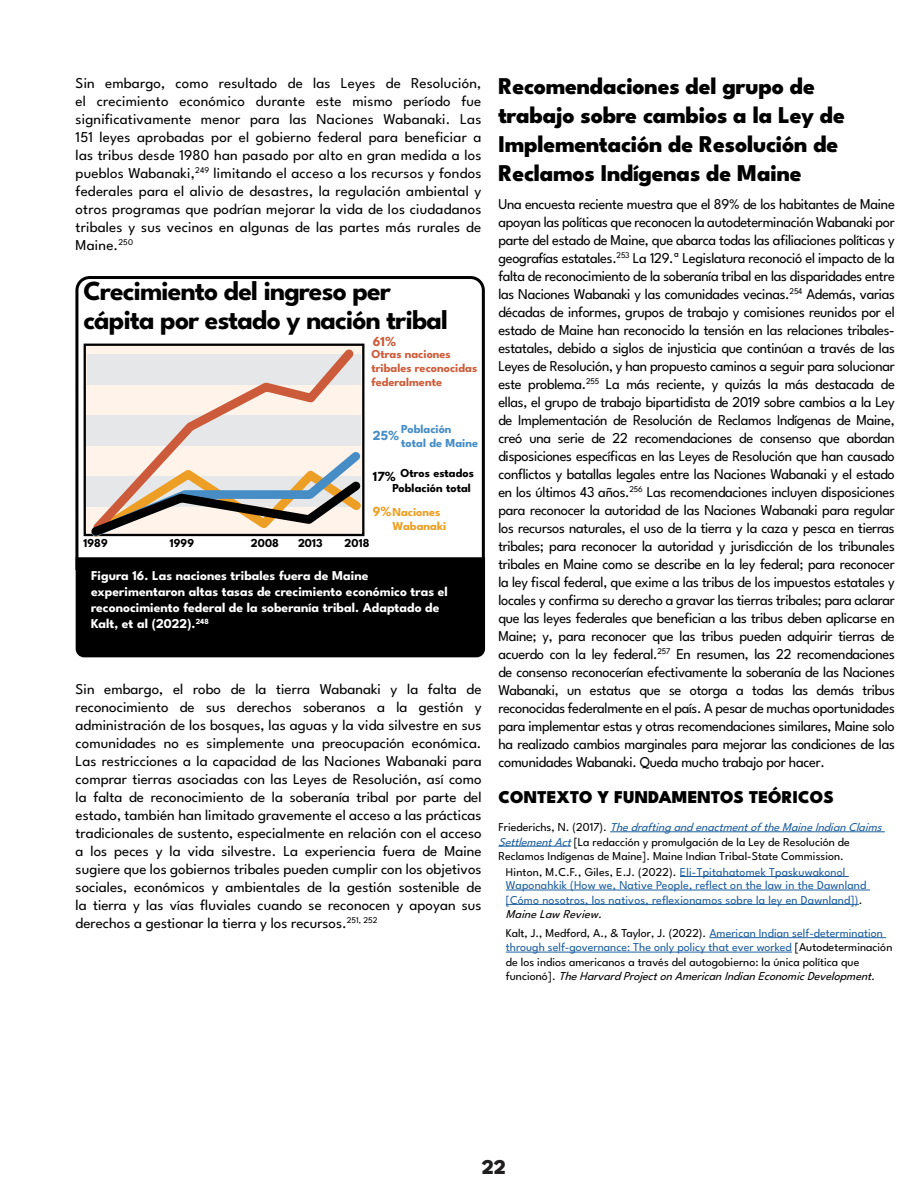
<style>
.page{position:relative;width:918px;height:1188px;background:#fff}
.page>*{position:absolute;margin:0;border:0;box-sizing:border-box;transform-origin:0 0}
.Paragraph_Style122{font:700 27.45px/28.7px "League Spartan";letter-spacing:-.03em;color:#000}
.Heading-17pt{font:800 24px/28.8px "League Spartan";letter-spacing:-.01em;color:#000}
.t1{font:800 21px "League Spartan";color:#201e1e}
.LSpartan-Regular-12pt{font:900 18px "League Spartan";color:#000}
.LSpartan-Regular-12pt-2{font:15px/18px "League Spartan";color:#000;text-align:justify;scale:.96 1}
.LSpartan-Regular-12pt-3{font:15px/18px "League Spartan";color:#000;text-align:justify}
.t2{font:700 13.95px "League Spartan";color:#cb5b3a}
.t3{font:700 13.95px "League Spartan";color:#468cc5}
.t4{font:700 13.95px "League Spartan";color:#000}
.t5{font:700 13.95px "League Spartan";color:#ec9e23}
.Paragraph_Style125{font:700 13.5px/16.2px "League Spartan";color:#fff}
.Paragraph_Style123{font:700 12.15px/13.8px "League Spartan";color:#cd5d3b}
.Paragraph_Style29{font:700 12.15px/24px "League Spartan";color:#000}
.Paragraph_Style3{font:700 12.15px/13.8px "League Spartan";color:#458dc6}
.Paragraph_Style3-2{font:700 12.15px "League Spartan";color:#000}
.Paragraph_Style29-2{font:700 12.15px "League Spartan";color:#ed9f23}
.Paragraph_Style45{font:12px/14.4px "League Spartan";color:#000}
.Paragraph_Style45-2{font:12px/14.1px "League Spartan";letter-spacing:.01em;color:#1f5f9f}
.s1{color:#ed9f23}
.s2{font-style:italic;color:#1f5f9f}
.s3{color:#000}
.s4{font-style:italic;color:#000}
.s5{color:#1f5f9f}
.s6{font-style:italic}
</style>
<div class="page">
<svg style="left:76px;top:276px;width:409px;height:281px"></svg>
<div style="left:76px;top:557px;width:409px;height:100px;background:#000"></div>
<hr style="left:610px;top:832px;width:275px;height:1px;background:#1f5f9f">
<hr style="left:498px;top:846px;width:73px;height:1px;background:#1f5f9f">
<hr style="left:680px;top:876px;width:169px;height:1px;background:#1f5f9f">
<hr style="left:506px;top:890px;width:364px;height:1px;background:#1f5f9f">
<hr style="left:506px;top:904px;width:353px;height:1px;background:#1f5f9f">
<hr style="left:709px;top:937px;width:177px;height:1px;background:#1f5f9f">
<hr style="left:506px;top:952px;width:286px;height:1px;background:#1f5f9f">
<p class="LSpartan-Regular-12pt-3" style="left:76px;top:73px;width:407px">Sin embargo, como resultado de las Leyes de Resolución, el crecimiento económico durante este mismo período fue significativamente menor para las Naciones Wabanaki. Las 151 leyes aprobadas por el gobierno federal para beneficiar a las tribus desde 1980 han pasado por alto en gran medida a los pueblos Wabanaki,<sup>249</sup> limitando el acceso a los recursos y fondos federales para el alivio de desastres, la regulación ambiental y otros programas que podrían mejorar la vida de los ciudadanos tribales y sus vecinos en algunas de las partes más rurales de Maine.<sup>250</sup></p>
<p class="Paragraph_Style122" style="left:83px;top:275px;width:366px">Crecimiento del ingreso per cápita por estado y nación tribal</p>
<p class="Paragraph_Style123" style="left:371px;top:346px;width:107px">Otras naciones tribales reconocidas federalmente</p>
<p class="Paragraph_Style3" style="left:401px;top:421px;width:78px">Población total de Maine</p>
<p class="Paragraph_Style3-2" style="left:401px;top:463px;width:75px">Otros estados</p>
<p class="Paragraph_Style29" style="left:392px;top:475px;width:80px">Población total<br><span class="s1">Naciones</span></p>
<p class="Paragraph_Style29-2" style="left:392px;top:517px;width:56px">Wabanaki</p>
<p class="t2" style="left:373px;top:331px;width:25px">61%</p>
<p class="t3" style="left:373px;top:424px;width:28px">25%</p>
<p class="t4" style="left:373px;top:465px;width:25px">17%</p>
<p class="t5" style="left:373px;top:500px;width:20px">9%</p>
<p class="Paragraph_Style29" style="left:83px;top:530px;width:26px">1989</p>
<p class="Paragraph_Style29" style="left:170px;top:530px;width:26px">1999</p>
<p class="Paragraph_Style29" style="left:251px;top:530px;width:30px">2008</p>
<p class="Paragraph_Style29" style="left:298px;top:530px;width:26px">2013</p>
<p class="Paragraph_Style29" style="left:345px;top:530px;width:26px">2018</p>
<p class="Paragraph_Style125" style="left:91px;top:566px;width:358px">Figura 16. Las naciones tribales fuera de Maine experimentaron altas tasas de crecimiento económico tras el reconocimiento federal de la soberanía tribal. Adaptado de Kalt, et al (2022).<sup>248</sup></p>
<p class="LSpartan-Regular-12pt-3" style="left:76px;top:679px;width:407px">Sin embargo, el robo de la tierra Wabanaki y la falta de reconocimiento de sus derechos soberanos a la gestión y administración de los bosques, las aguas y la vida silvestre en sus comunidades no es simplemente una preocupación económica.<br>Las restricciones a la capacidad de las Naciones Wabanaki para comprar tierras asociadas con las Leyes de Resolución, así como la falta de reconocimiento de la soberanía tribal por parte del estado, también han limitado gravemente el acceso a las prácticas tradicionales de sustento, especialmente en relación con el acceso a los peces y la vida silvestre. La experiencia fuera de Maine sugiere que los gobiernos tribales pueden cumplir con los objetivos sociales, económicos y ambientales de la gestión sostenible de la tierra y las vías fluviales cuando se reconocen y apoyan sus derechos a gestionar la tierra y los recursos.<sup>251,</sup> <sup>252</sup></p>
<p class="Heading-17pt" style="left:498px;top:70px;width:348px">Recomendaciones del grupo de trabajo sobre cambios a la Ley de<br>Implementación de Resolución de<br>Reclamos Indígenas de Maine</p>
<p class="LSpartan-Regular-12pt-2" style="left:498px;top:194px;width:415px">Una encuesta reciente muestra que el 89% de los habitantes de Maine apoyan las políticas que reconocen la autodeterminación Wabanaki por parte del estado de Maine, que abarca todas las afiliaciones políticas y geografías estatales.<sup>253</sup> La 129.ª Legislatura reconoció el impacto de la falta de reconocimiento de la soberanía tribal en las disparidades entre las Naciones Wabanaki y las comunidades vecinas.<sup>254</sup> Además, varias décadas de informes, grupos de trabajo y comisiones reunidos por el estado de Maine han reconocido la tensión en las relaciones tribales&shy;estatales, debido a siglos de injusticia que continúan a través de las Leyes de Resolución, y han propuesto caminos a seguir para solucionar este problema.<sup>255</sup> La más reciente, y quizás la más destacada de ellas, el grupo de trabajo bipartidista de 2019 sobre cambios a la Ley de Implementación de Resolución de Reclamos Indígenas de Maine, creó una serie de 22 recomendaciones de consenso que abordan disposiciones específicas en las Leyes de Resolución que han causado conflictos y batallas legales entre las Naciones Wabanaki y el estado en los últimos 43 años.<sup>256</sup> Las recomendaciones incluyen disposiciones para reconocer la autoridad de las Naciones Wabanaki para regular los recursos naturales, el uso de la tierra y la caza y pesca en tierras tribales; para reconocer la autoridad y jurisdicción de los tribunales tribales en Maine como se describe en la ley federal; para reconocer la ley fiscal federal, que exime a las tribus de los impuestos estatales y locales y confirma su derecho a gravar las tierras tribales; para aclarar que las leyes federales que benefician a las tribus deben aplicarse en Maine; y, para reconocer que las tribus pueden adquirir tierras de acuerdo con la ley federal.<sup>257</sup> En resumen, las 22 recomendaciones de consenso reconocerían efectivamente la soberanía de las Naciones Wabanaki, un estatus que se otorga a todas las demás tribus reconocidas federalmente en el país. A pesar de muchas oportunidades para implementar estas y otras recomendaciones similares, Maine solo ha realizado cambios marginales para mejorar las condiciones de las comunidades Wabanaki. Queda mucho trabajo por hacer.</p>
<p class="LSpartan-Regular-12pt" style="left:498px;top:783px;width:337px">CONTEXTO Y FUNDAMENTOS TEÓRICOS</p>
<p class="Paragraph_Style45" style="left:498px;top:819px;width:389px">F r i e d e r i c h s , N . ( 2 0 1 7 ) . <span class="s2">ThedraftingandenactmentoftheMaineIndianClaims<br>SettlementAct</span>[La redacción y promulgación de la Ley de Resolución de<br>Reclamos Indígenas de Maine]. Maine Indian Tribal-State Commission.</p>
<p class="Paragraph_Style45-2" style="left:506px;top:864px;width:362px"><span class="s3">Hinton, M.C.F., Giles, E.J. (2022).</span> Eli-Tpitahatomek Tpaskuwakonol Waponahkik (How we, Native People, reflect on the law in the Dawnland [Cómo nosotros, los nativos, reflexionamos sobre la ley en Dawnland])<span class="s3">.<br></span><span class="s4">MaineLaw Review.</span></p>
<p class="Paragraph_Style45" style="left:506px;top:925px;width:388px">Kalt, J., Medford, A., &amp; Taylor, J. (2022). <span class="s5">American Indian self-determination through self-governance: The only policy that ever worked</span> [Autodeterminación de los indios americanos a través del autogobierno: la única política que<br>f u n c i o n ó ] . <span class="s6">TheHarvardProjectonAmericanIndianEconomicDevelopment.</span></p>
<p class="t1" style="left:482px;top:1151px;width:26px">22</p>
</div>
